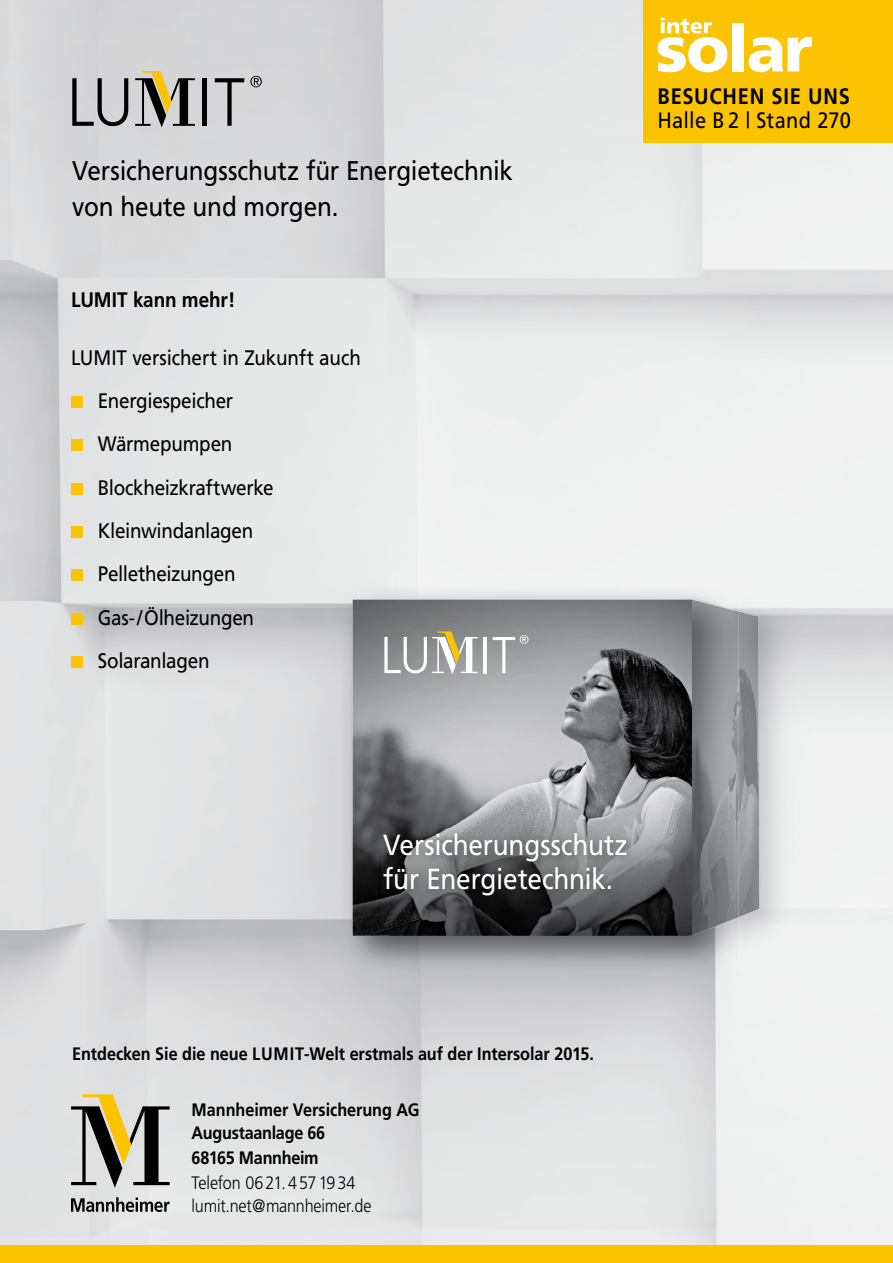
<style>
.page{position:relative;width:893px;height:1263px;background:#fff}
.page>*{position:absolute;margin:0;border:0;box-sizing:border-box;transform-origin:0 0}
.t1{font:29.1px/34.2px "Frutiger";letter-spacing:-.01em;color:#fff;scale:.9 1}
.t2{font:27px/36px "Frutiger";letter-spacing:-.005em;color:#000;scale:.9 1}
.t3{font:22.35px "Frutiger";letter-spacing:.01em;color:#000;scale:.9 1}
.t4{font:700 22.35px "Frutiger";letter-spacing:.04em;color:#000;scale:.9 1}
.t5{font:21px/43.3px "Frutiger";letter-spacing:-.015em;color:#000;scale:.9 1}
.t6{font:700 21px "Frutiger";color:#000;scale:.9 1}
.t7{font:700 18px/22.5px "Frutiger";letter-spacing:-.005em;color:#000;scale:.9 1}
.t8{font:300 18px/22.5px "Frutiger";letter-spacing:-.01em;color:#000;scale:.9 1}
</style>
<div class="page">
<img style="left:0;top:0;width:893px;height:1246px">
<div style="left:0;top:1246px;width:893px;height:17px;background:#fcc300"></div>
<svg style="left:71px;top:1094px;width:99px;height:94px;background:#a09b87"></svg>
<svg style="left:71px;top:1197px;width:98px;height:15px"></svg>
<svg style="left:135px;top:71px;width:60px;height:56px;background:#98937f"></svg>
<hr style="left:203px;top:78px;width:4px;height:48px;background:#000">
<svg style="left:250px;top:76px;width:12px;height:11px"></svg>
<svg style="left:72px;top:78px;width:56px;height:48px;background:#9c9c9d"></svg>
<svg style="left:215px;top:78px;width:29px;height:48px"></svg>
<div style="left:71px;top:397px;width:11px;height:11px;background:#fcc300"></div>
<div style="left:71px;top:440px;width:11px;height:11px;background:#fcc300"></div>
<div style="left:71px;top:483px;width:11px;height:11px;background:#fcc300"></div>
<div style="left:71px;top:526px;width:11px;height:12px;background:#fcc300"></div>
<div style="left:71px;top:570px;width:11px;height:11px;background:#fcc300"></div>
<div style="left:71px;top:613px;width:11px;height:11px;background:#fcc300"></div>
<div style="left:71px;top:656px;width:11px;height:11px;background:#fcc300"></div>
<div style="left:643px;top:0;width:250px;height:142px;background:#fcc300"></div>
<div style="left:732px;top:23px;width:12px;height:48px;background:#fff"></div>
<svg style="left:749px;top:37px;width:63px;height:35px"></svg>
<svg style="left:657px;top:18px;width:70px;height:54px"></svg>
<img style="left:738px;top:588px;width:56px;height:47px">
<img style="left:744px;top:635px;width:50px;height:336px">
<img style="left:738px;top:917px;width:6px;height:54px">
<img style="left:341px;top:583px;width:397px;height:52px">
<img style="left:341px;top:971px;width:397px;height:6px">
<img style="left:341px;top:635px;width:50px;height:336px">
<img style="left:689px;top:936px;width:49px;height:35px">
<img style="left:391px;top:936px;width:298px;height:35px">
<img style="left:353px;top:600px;width:385px;height:336px">
<img style="left:738px;top:611px;width:21px;height:306px">
<img style="left:379px;top:828px;width:256px;height:76px">
<hr style="left:483px;top:637px;width:4px;height:36px;background:#fff">
<svg style="left:384px;top:631px;width:93px;height:43px"></svg>
<svg style="left:493px;top:635px;width:35px;height:38px"></svg>
<p class="t2" style="left:72px;top:152px;width:491px">Versicherungsschutz für Energietechnik von heute und morgen.</p>
<p class="t6" style="left:71px;top:287px;width:184px">LUMIT kann mehr!</p>
<p class="t5" style="left:98px;top:336px;width:294px;text-indent:-27px">LUMIT versichert in Zukunft auch<br>Energiespeicher<br>Wärmepumpen<br>Blockheizkraftwerke<br>Kleinwindanlagen<br>Pelletheizungen<br>Gas-/Ölheizungen<br>Solaranlagen</p>
<p class="t4" style="left:657px;top:83px;width:215px">BESUCHEN SIE UNS</p>
<p class="t3" style="left:657px;top:107px;width:216px">Halle B 2 | Stand 270</p>
<h1 class="t1" style="left:383px;top:827px;width:273px">Versicherungsschutz für Energietechnik.</h1>
<p class="t7" style="left:72px;top:1042px;width:581px">Entdecken Sie die neue LUMIT-Welt erstmals auf der Intersolar 2015.</p>
<p class="t7" style="left:192px;top:1098px;width:255px">Mannheimer Versicherung AG<br>Augustaanlage 66</p>
<p class="t7" style="left:192px;top:1146px;width:143px">68165 Mannheim</p>
<p class="t8" style="left:192px;top:1171px;width:201px">Telefon 0621.4571934 lumit.net@mannheimer.de</p>
</div>
